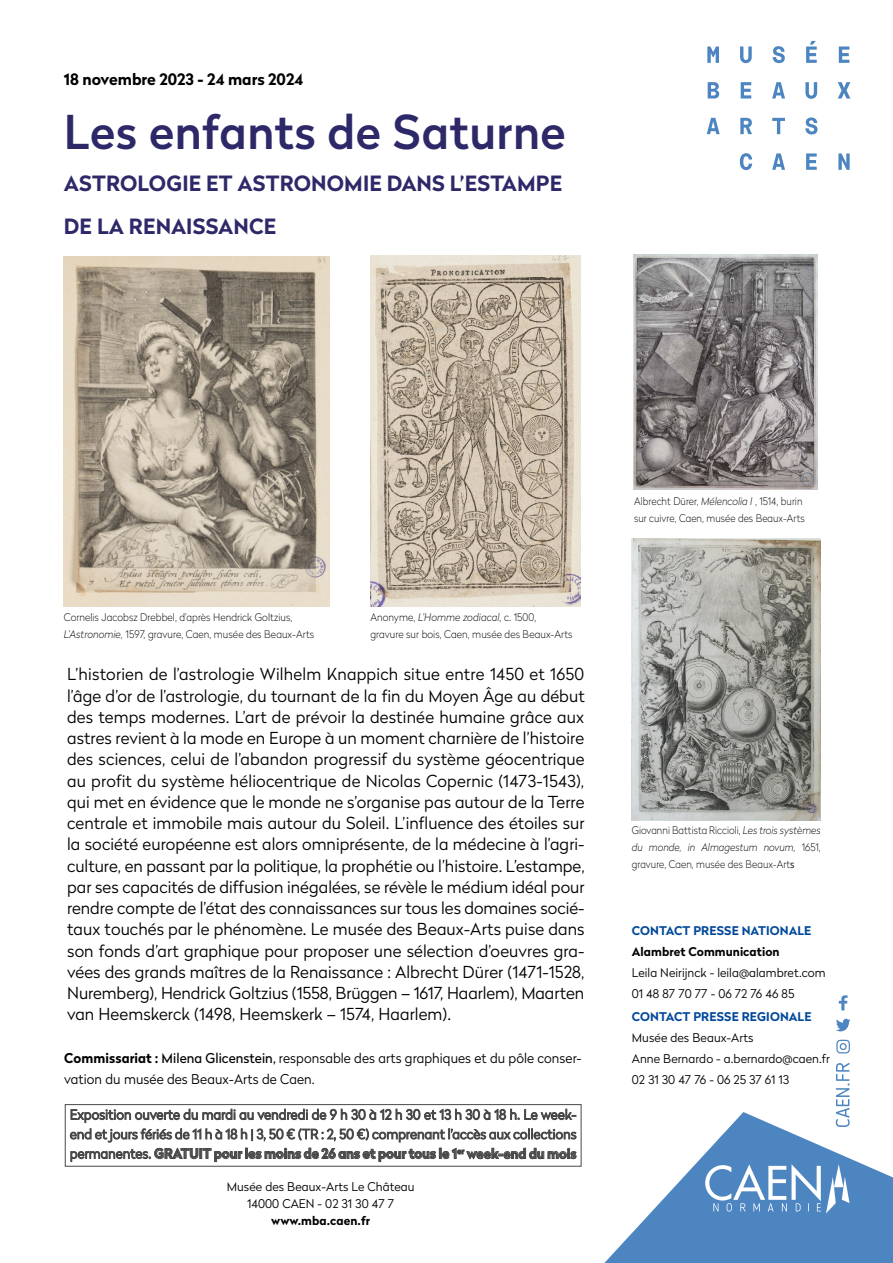
<style>
.page{position:relative;width:893px;height:1263px;background:#fff}
.page>*{position:absolute;margin:0;border:0;box-sizing:border-box;transform-origin:0 0}
.t1{font:500 46.5px "Radikal";letter-spacing:.01em;color:#2d2969}
.t2{font:700 21px/42.5px "Radikal";letter-spacing:.005em;color:#2d2969}
.t3{font:300 16.5px/21.3px "Radikal";letter-spacing:.005em;color:#000;text-align:justify}
.t4{font:700 15.75px "Radikal";color:#000}
.t5{font:300 13.5px/19.5px "Radikal";letter-spacing:.005em;color:#000}
.t6{font:300 12px/21px "Radikal";letter-spacing:.005em;color:#020203}
.t7{font:300 12px/17px "Radikal";letter-spacing:.005em;color:#000;text-align:center}
.t8{font:700 12px "Radikal";letter-spacing:.01em;color:#00489a}
.t9{font:700 12px "Radikal";letter-spacing:.005em;color:#020203}
.t10{font:700 12px "Radikal";letter-spacing:.005em;color:#000}
.t11{font:100 10.5px/17px "Radikal";letter-spacing:.005em;color:#000;scale:.95 1}
.t12{font:100 10.5px/17px "Radikal";letter-spacing:.005em;color:#010203;text-align:justify;scale:.93 1}
.t13{font:100 10.5px/17px "Radikal";letter-spacing:.005em;color:#040408;scale:.93 1}
.s1{font-style:italic}
.s2{font-weight:700}
.s3{font-weight:400}
.s4{font-weight:300}
</style>
<div class="page">
<svg style="left:604px;top:1063px;width:289px;height:200px"></svg>
<svg style="left:839px;top:995px;width:8px;height:15px"></svg>
<svg style="left:836px;top:1019px;width:14px;height:12px"></svg>
<svg style="left:836px;top:1040px;width:14px;height:13px"></svg>
<img style="left:64px;top:256px;width:265px;height:350px">
<img style="left:632px;top:539px;width:189px;height:282px">
<img style="left:634px;top:254px;width:183px;height:235px">
<img style="left:370px;top:255px;width:210px;height:351px">
<svg style="left:740px;top:153px;width:110px;height:17px"></svg>
<svg style="left:707px;top:117px;width:110px;height:17px"></svg>
<svg style="left:708px;top:82px;width:142px;height:17px"></svg>
<svg style="left:707px;top:41px;width:142px;height:22px"></svg>
<p class="t4" style="left:64px;top:68px;width:241px">18 novembre 2023 - 24 mars 2024</p>
<h1 class="t1" style="left:64px;top:99px;width:504px">Les enfants de Saturne</h1>
<p class="t2" style="left:64px;top:161px;width:500px">ASTROLOGIE ET ASTRONOMIE DANS L’ESTAMPE<br>DE LA RENAISSANCE</p>
<p class="t11" style="left:64px;top:609px;width:265px">Cornelis Jacobsz Drebbel, d’après Hendrick Goltzius,<br><span class="s1">L’Astronomie,</span> 1597, gravure, Caen, musée des Beaux-Arts</p>
<p class="t11" style="left:370px;top:608px;width:214px">Anonyme, <span class="s1">L’Homme zodiacal</span>, c. 1500,<br>gravure sur bois, Caen, musée des Beaux-Arts</p>
<p class="t3" style="left:67px;top:663px;width:519px">L’historien de l’astrologie Wilhelm Knappich situe entre 1450 et 1650 l’âge d’or de l’astrologie, du tournant de la fin du Moyen Âge au début des temps modernes. L’art de prévoir la destinée humaine grâce aux astres revient à la mode en Europe à un moment charnière de l’histoire des sciences, celui de l’abandon progressif du système géocentrique au profit du système héliocentrique de Nicolas Copernic (1473-1543), qui met en évidence que le monde ne s’organise pas autour de la Terre centrale et immobile mais autour du Soleil. L’influence des étoiles sur la société européenne est alors omniprésente, de la médecine à l’agri&shy;culture, en passant par la politique, la prophétie ou l’histoire. L’estampe, par ses capacités de diffusion inégalées, se révèle le médium idéal pour rendre compte de l’état des connaissances sur tous les domaines socié&shy;taux touchés par le phénomène. Le musée des Beaux-Arts puise dans son fonds d’art graphique pour proposer une sélection d’oeuvres gra&shy;vées des grands maîtres de la Renaissance : Albrecht Dürer (1471-1528, Nuremberg), Hendrick Goltzius (1558, Brüggen – 1617, Haarlem), Maarten van Heemskerck (1498, Heemskerk – 1574, Haarlem).</p>
<p class="t5" style="left:64px;top:1047px;width:519px;line-height:21.3px"><span class="s2">Commissariat :</span> <span class="s3">Milena Glicenstein,</span> responsable des arts graphiques et du pôle conser&shy;vation du musée des Beaux-Arts de Caen.</p>
<p class="t5" style="left:70px;top:1104px;width:508px;text-align:justify">Exposition ouverte du mardi au vendredi de 9 h 30 à 12 h 30 et 13 h 30 à 18 h. Le week&shy;end et jours fériés de 11 h à 18 h | 3, 50 € (TR : 2, 50 €) comprenant l’accès aux collections permanentes. <span class="s2">GRATUIT pour les moins de 26 ans et pour tous le 1</span><sup>er</sup> <span class="s2">week-end du mois</span></p>
<p class="t7" style="left:227px;top:1178px;width:189px">Musée des Beaux-Arts Le Château<br>14000 CAEN - 02 31 30 47 7</p>
<p class="t10" style="left:271px;top:1212px;width:101px">www.mba.caen.fr</p>
<p class="t13" style="left:634px;top:492px;width:185px">Albrecht Dürer, <span class="s1">Mélencolia I</span> , 1514, burin sur cuivre, Caen, musée des Beaux-Arts</p>
<p class="t12" style="left:632px;top:821px;width:205px">Giovanni Battista Riccioli, <span class="s1">Les trois systèmes du monde, in Almagestum novum,</span> 1651, gravure, Caen, musée des Beaux-Art<span class="s4">s</span></p>
<p class="t8" style="left:632px;top:922px;width:181px">CONTACT PRESSE NATIONALE</p>
<p class="t9" style="left:632px;top:943px;width:149px">Alambret Communication</p>
<p class="t6" style="left:632px;top:962px;width:195px">Leila Neirijnck - leila@alambret.com<br>01 48 87 70 77 - 06 72 76 46 85</p>
<p class="t8" style="left:632px;top:1008px;width:181px">CONTACT PRESSE REGIONALE</p>
<p class="t6" style="left:632px;top:1027px;width:199px">Musée des Beaux-Arts<br>Anne Bernardo - a.bernardo@caen.fr<br>02 31 30 47 76 - 06 25 37 61 13</p>
</div>
